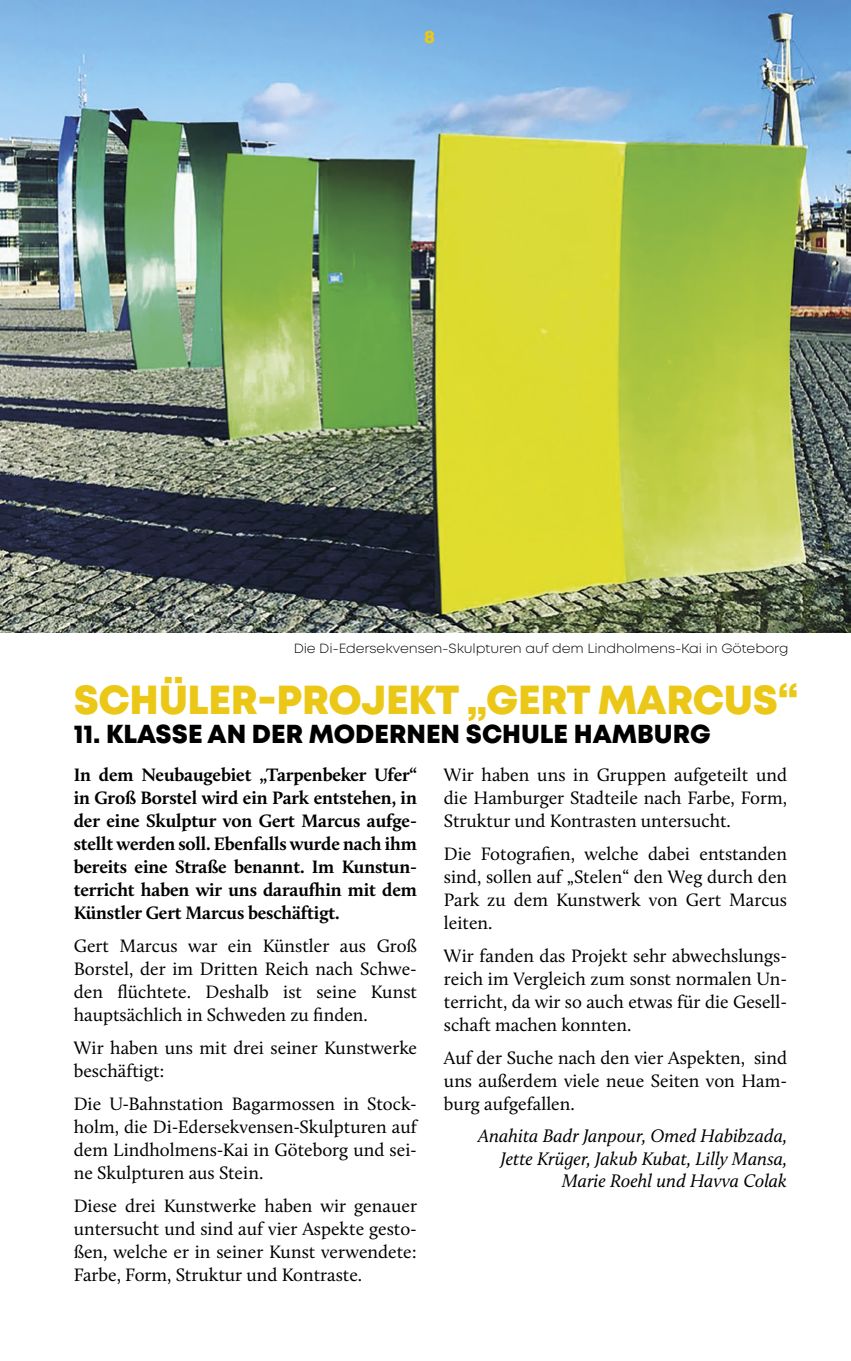
<style>
.page{position:relative;width:851px;height:1361px;background:#fff}
.page>*{position:absolute;margin:0;border:0;box-sizing:border-box;transform-origin:0 0}
.t1{font:800 40.4px "Mont";letter-spacing:-.01em;color:#ebc818}
.t2{font:800 26px "Mont";color:#000}
.GBB_19_NORMALTEXT_AU{font:italic 18.8px/22.4px "Calluna";color:#000;text-align:right}
.GBB_19_NORMALTEXT{font:18.6px/23px "Calluna";color:#000;text-align:justify}
.GBB_19_NORMALTEXT-2{font:700 18.6px/23px "Calluna";letter-spacing:-.01em;color:#000;text-align:justify}
.t3{font:800 18px "Mont";color:#ebc818}
.GBB_19_BU{font:300 13.4px "Mont";letter-spacing:-.01em;color:#000;scale:1.05 1}
</style>
<div class="page">
<img style="left:0;top:0;width:850px;height:633px">
<p class="t3" style="left:424px;top:25px;width:12px">8</p>
<p class="GBB_19_BU" style="left:293px;top:640px;width:473px">Die Di-Edersekvensen-Skulpturen auf dem Lindholmens-Kai in Göteborg</p>
<p class="t1" style="left:74px;top:673px;width:726px">SCHÜLER-PROJEKT „GERT MARCUS“</p>
<p class="t2" style="left:74px;top:717px;width:638px">11. KLASSE AN DER MODERNEN SCHULE HAMBURG</p>
<p class="GBB_19_NORMALTEXT-2" style="left:74px;top:763px;width:345px">In dem Neubaugebiet „Tarpenbeker Ufer“ in Groß Borstel wird ein Park entstehen, in der eine Skulptur von Gert Marcus aufge&shy;stellt werden soll. Ebenfalls wurde nach ihm bereits eine Straße benannt. Im Kunstun&shy;terricht haben wir uns daraufhin mit dem Künstler Gert Marcus beschäftigt.</p>
<p class="GBB_19_NORMALTEXT" style="left:74px;top:934px;width:345px">Gert Marcus war ein Künstler aus Groß Borstel, der im Dritten Reich nach Schwe&shy;den flüchtete. Deshalb ist seine Kunst hauptsächlich in Schweden zu finden.</p>
<p class="GBB_19_NORMALTEXT" style="left:74px;top:1036px;width:345px">Wir haben uns mit drei seiner Kunstwerke beschäftigt:</p>
<p class="GBB_19_NORMALTEXT" style="left:74px;top:1092px;width:345px">Die U-Bahnstation Bagarmossen in Stock&shy;holm, die Di-Edersekvensen-Skulpturen auf dem Lindholmens-Kai in Göteborg und sei&shy;ne Skulpturen aus Stein.</p>
<p class="GBB_19_NORMALTEXT" style="left:74px;top:1194px;width:344px">Diese drei Kunstwerke haben wir genauer untersucht und sind auf vier Aspekte gesto&shy;ßen, welche er in seiner Kunst verwendete:<br>Farbe, Form, Struktur und Kontraste.</p>
<p class="GBB_19_NORMALTEXT" style="left:444px;top:763px;width:345px">Wir haben uns in Gruppen aufgeteilt und die Hamburger Stadteile nach Farbe, Form, Struktur und Kontrasten untersucht.</p>
<p class="GBB_19_NORMALTEXT" style="left:444px;top:842px;width:345px">Die Fotografien, welche dabei entstanden sind, sollen auf „Stelen“ den Weg durch den Park zu dem Kunstwerk von Gert Marcus leiten.</p>
<p class="GBB_19_NORMALTEXT" style="left:444px;top:944px;width:344px">Wir fanden das Projekt sehr abwechslungs&shy;reich im Vergleich zum sonst normalen Un&shy;terricht, da wir so auch etwas für die Gesell&shy;schaft machen konnten.</p>
<p class="GBB_19_NORMALTEXT" style="left:444px;top:1046px;width:344px">Auf der Suche nach den vier Aspekten, sind uns außerdem viele neue Seiten von Ham&shy;burg aufgefallen.</p>
<p class="GBB_19_NORMALTEXT_AU" style="left:478px;top:1124px;width:310px">Anahita Badr Janpour, Omed Habibzada,<br>Jette Krüger, Jakub Kubat, Lilly Mansa,</p>
<p class="GBB_19_NORMALTEXT_AU" style="left:561px;top:1169px;width:227px">Marie Roehl und Havva Colak</p>
</div>
